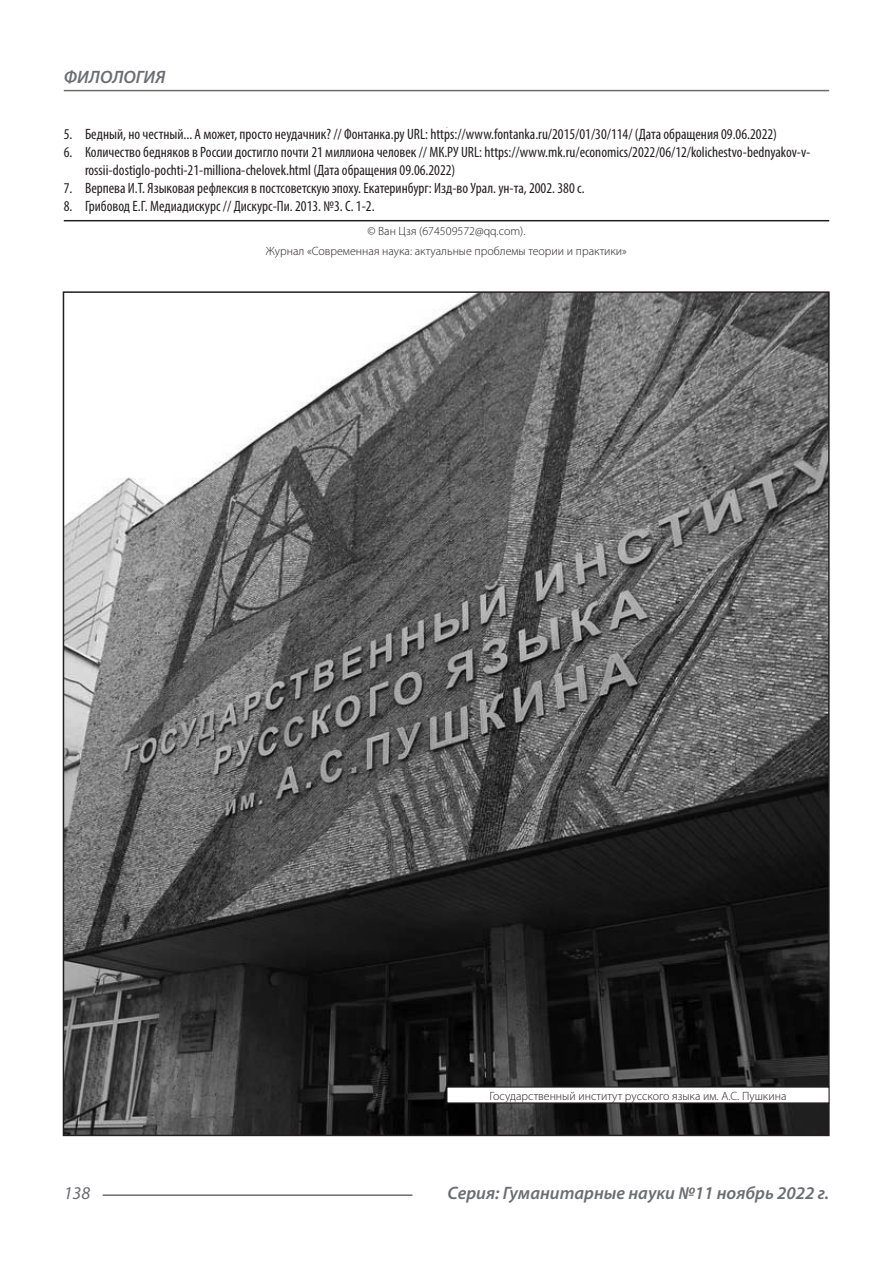
<style>
.page{position:relative;width:893px;height:1263px;background:#fff}
.page>*{position:absolute;margin:0;border:0;box-sizing:border-box;transform-origin:0 0}
.t1{font:italic 600 18px "Myriad Pro";color:#6c6d70}
.t2{font:italic 18px "Myriad Pro";color:#6c6d70}
.t3{font:condensed 15px/18px "Myriad Pro";color:#231f20}
.Автор_копирайт{font:300 12px "Myriad Pro";color:#231f20}
</style>
<div class="page">
<hr style="left:103px;top:1194px;width:309px;height:2px;background:#6c6d70">
<hr style="left:64px;top:90px;width:765px;height:1px;background:#6c6d70">
<hr style="left:64px;top:220px;width:765px;height:1px;background:#231f20">
<img style="left:66px;top:294px;width:761px;height:839px">
<div style="left:447px;top:1087px;width:382px;height:16px;background:#fff"></div>
<div style="left:446px;top:1086px;width:384px;height:17px;border:1px solid #231f20"></div>
<p class="t1" style="left:64px;top:66px;width:103px">ФИЛОЛОГИЯ</p>
<p class="t3" style="left:64px;top:125px;width:715px">5. Бедный, но честный... А может, просто неудачник? // Фонтанка.ру URL: https://www.fontanka.ru/2015/01/30/114/ (Дата обращения 09.06.2022)</p>
<p class="t3" style="left:85px;top:143px;width:727px;text-indent:-21px">6. Количество бедняков в России достигло почти 21 миллиона человек // МК.РУ URL: https://www.mk.ru/economics/2022/06/12/kolichestvo-bednyakov-v&shy;rossii-dostiglo-pochti-21-milliona-chelovek.html (Дата обращения 09.06.2022)</p>
<p class="t3" style="left:64px;top:179px;width:522px">7. Верпева И.Т. Языковая рефлексия в постсоветскую эпоху. Екатеринбург: Изд-во Урал. ун-та, 2002. 380 с.</p>
<p class="t3" style="left:64px;top:197px;width:312px">8. Грибовод Е.Г. Медиадискурс // Дискурс-Пи. 2013. №3. С. 1-2.</p>
<p class="Автор_копирайт" style="left:367px;top:224px;width:160px">© Ван Цзя (674509572@qq.com).</p>
<p class="Автор_копирайт" style="left:266px;top:244px;width:363px">Журнал «Современная наука: актуальные проблемы теории и практики»</p>
<p class="Автор_копирайт" style="left:490px;top:1088px;width:298px">Государственный институт русского языка им. А.С. Пушкина</p>
<p class="t2" style="left:64px;top:1182px;width:28px">138</p>
<p class="t1" style="left:448px;top:1182px;width:383px">Серия: Гуманитарные науки №11 ноябрь 2022 г.</p>
</div>
